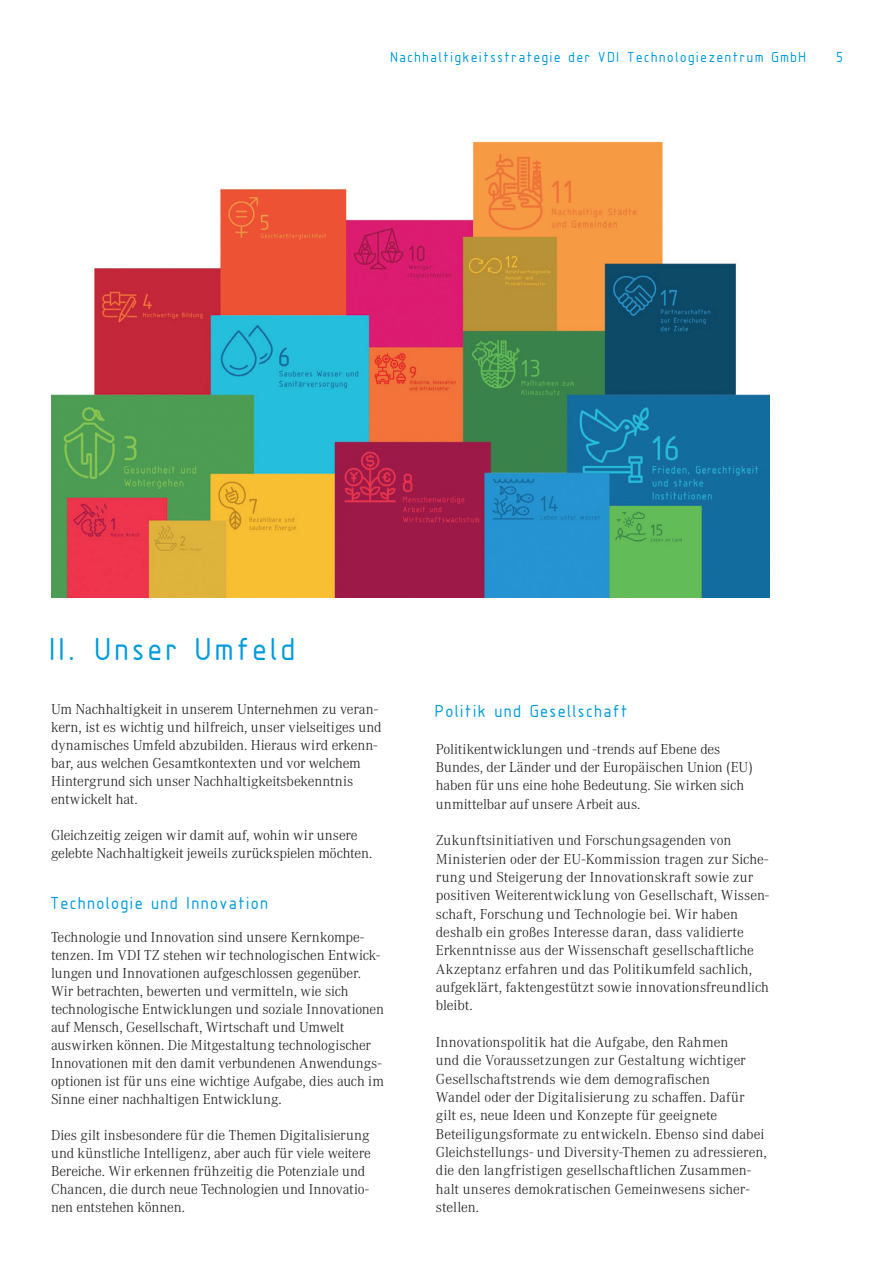
<style>
.page{position:relative;width:893px;height:1263px;background:#fff}
.page>*{position:absolute;margin:0;border:0;box-sizing:border-box;transform-origin:0 0}
.t1{font:33px "Isonorm VDI";letter-spacing:.02em;color:#009bde}
.t2{font:18px "Isonorm VDI";color:#009bde}
.t3{font:300 15px/18.3px "Corporate A";letter-spacing:-.005em;color:#231f20}
.t4{font:15px "Isonorm VDI";letter-spacing:.02em;color:#009bde}
</style>
<div class="page">
<img style="left:51px;top:141px;width:719px;height:456px">
<p class="t4" style="left:391px;top:49px;width:418px">Nachhaltigkeitsstrategie der VDI Technologiezentrum GmbH</p>
<p class="t4" style="left:837px;top:49px;width:9px">5</p>
<h1 class="t1" style="left:51px;top:632px;width:250px">II. Unser Umfeld</h1>
<p class="t3" style="left:51px;top:699px;width:332px">Um Nachhaltigkeit in unserem Unternehmen zu veran&shy;kern, ist es wichtig und hilfreich, unser vielseitiges und dynamisches Umfeld abzubilden. Hieraus wird erkenn&shy;bar, aus welchen Gesamtkontexten und vor welchem Hintergrund sich unser Nachhaltigkeitsbekenntnis entwickelt hat.</p>
<p class="t3" style="left:51px;top:825px;width:323px">Gleichzeitig zeigen wir damit auf, wohin wir unsere gelebte Nachhaltigkeit jeweils zurückspielen möchten.</p>
<p class="t2" style="left:51px;top:894px;width:221px">Technologie und Innovation</p>
<p class="t3" style="left:51px;top:927px;width:334px">Technologie und Innovation sind unsere Kernkompe&shy;tenzen. Im VDI TZ stehen wir technologischen Entwick&shy;lungen und Innovationen aufgeschlossen gegenüber.<br>Wir betrachten, bewerten und vermitteln, wie sich technologische Entwicklungen und soziale Innovationen auf Mensch, Gesellschaft, Wirtschaft und Umwelt auswirken können. Die Mitgestaltung technologischer Innovationen mit den damit verbundenen Anwendungs&shy;optionen ist für uns eine wichtige Aufgabe, dies auch im Sinne einer nachhaltigen Entwicklung.</p>
<p class="t3" style="left:51px;top:1125px;width:321px">Dies gilt insbesondere für die Themen Digitalisierung und künstliche Intelligenz, aber auch für viele weitere Bereiche. Wir erkennen frühzeitig die Potenziale und Chancen, die durch neue Technologien und Innovatio&shy;nen entstehen können.</p>
<p class="t2" style="left:436px;top:702px;width:196px">Politik und Gesellschaft</p>
<p class="t3" style="left:436px;top:739px;width:319px">Politikentwicklungen und -trends auf Ebene des Bundes, der Länder und der Europäischen Union (EU) haben für uns eine hohe Bedeutung. Sie wirken sich unmittelbar auf unsere Arbeit aus.</p>
<p class="t3" style="left:436px;top:830px;width:335px">Zukunftsinitiativen und Forschungsagenden von Ministerien oder der EU-Kommission tragen zur Siche&shy;rung und Steigerung der Innovationskraft sowie zur positiven Weiterentwicklung von Gesellschaft, Wissen&shy;schaft, Forschung und Technologie bei. Wir haben deshalb ein großes Interesse daran, dass validierte Erkenntnisse aus der Wissenschaft gesellschaftliche Akzeptanz erfahren und das Politikumfeld sachlich, aufgeklärt, faktengestützt sowie innovationsfreundlich bleibt.</p>
<p class="t3" style="left:436px;top:1032px;width:332px">Innovationspolitik hat die Aufgabe, den Rahmen<br>und die Voraussetzungen zur Gestaltung wichtiger Gesellschaftstrends wie dem demografischen<br>Wandel oder der Digitalisierung zu schaffen. Dafür gilt es, neue Ideen und Konzepte für geeignete Beteiligungsformate zu entwickeln. Ebenso sind dabei Gleichstellungs- und Diversity-Themen zu adressieren, die den langfristigen gesellschaftlichen Zusammen&shy;halt unseres demokratischen Gemeinwesens sicher&shy;stellen.</p>
</div>
